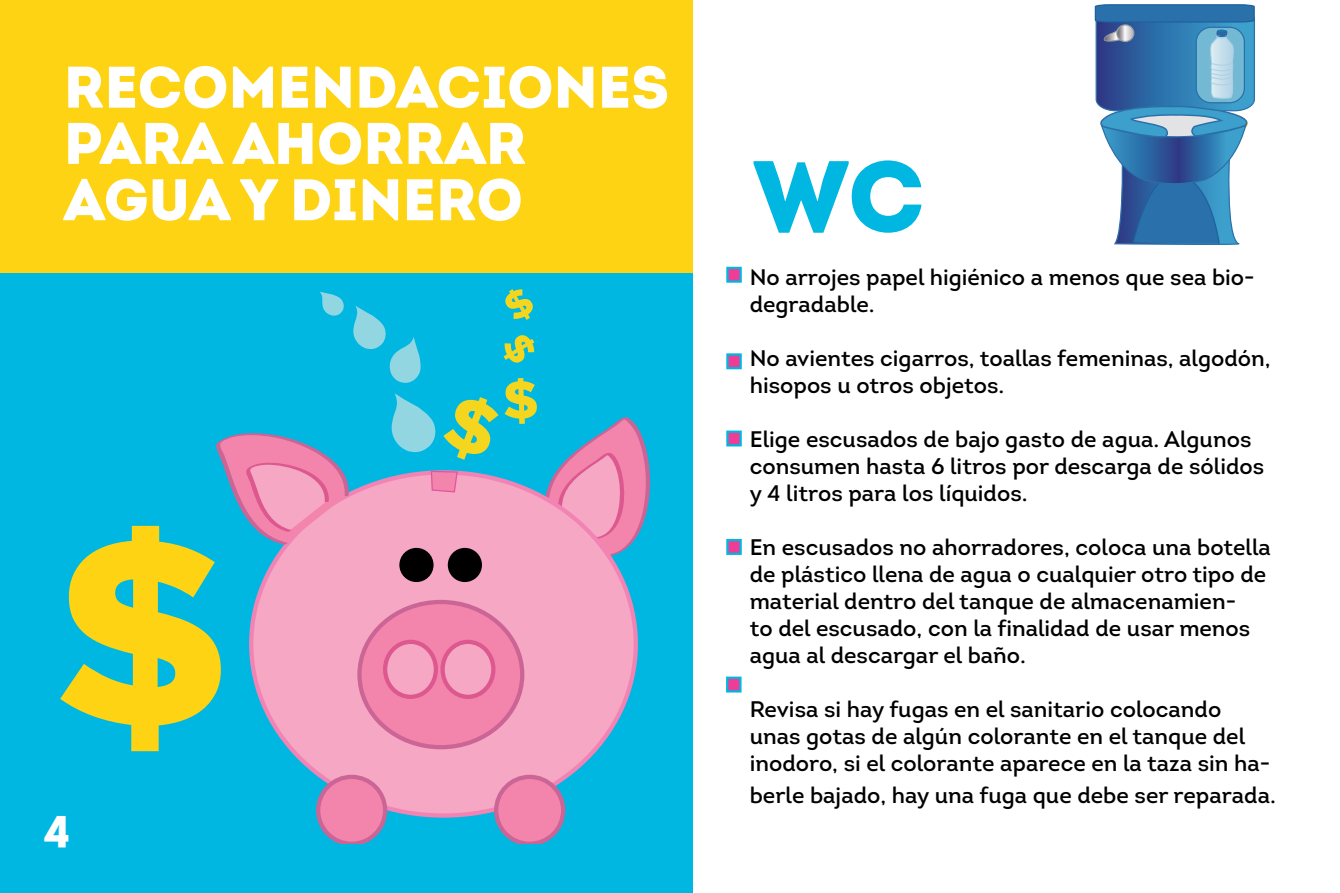
<style>
.page{position:relative;width:1340px;height:893px;background:#fff}
.page>*{position:absolute;margin:0;border:0;box-sizing:border-box;transform-origin:0 0}
.t1{font:900 263.25px "Gotham";color:#fed314}
.t2{font:900 101.25px "Intro";color:#00b7e1}
.t3{font:900 58.5px/56.2px "Intro";color:#fff}
.t4{font:900 45px "Intro";color:#fff}
.t5{font:22.5px/27px "Intro";color:#000}
</style>
<div class="page">
<div style="left:0;top:1px;width:692px;height:892px;background:#00b7e1"></div>
<div style="left:0;top:0;width:692px;height:272px;background:#fed314"></div>
<div style="left:251px;top:472px;width:384px;height:343px;background:#f6a7c4;border-radius:50%"></div>
<div style="left:359px;top:602px;width:163px;height:145px;background:#f385ad;border-radius:50%"></div>
<div style="left:357px;top:600px;width:167px;height:149px;border:4px solid #cb6596;border-radius:50%"></div>
<div style="left:442px;top:642px;width:51px;height:55px;background:#f6a7c4;border-radius:50%"></div>
<div style="left:440px;top:640px;width:55px;height:59px;border:4px solid #dc588f;border-radius:50%"></div>
<div style="left:385px;top:642px;width:51px;height:55px;background:#f6a7c4;border-radius:50%"></div>
<div style="left:383px;top:640px;width:55px;height:59px;border:4px solid #dc588f;border-radius:50%"></div>
<div style="left:399px;top:548px;width:34px;height:34px;background:#000;border-radius:50%"></div>
<div style="left:448px;top:548px;width:34px;height:34px;background:#000;border-radius:50%"></div>
<svg style="left:316px;top:775px;width:71px;height:69px"></svg>
<svg style="left:494px;top:775px;width:71px;height:69px"></svg>
<svg style="left:1094px;top:4px;width:161px;height:241px;background:#5c91bd"></svg>
<div style="left:726px;top:267px;width:15px;height:16px;background:#ee3d96;border:2px solid #00b7e1"></div>
<div style="left:726px;top:539px;width:15px;height:16px;background:#ee3d96;border:2px solid #00b7e1"></div>
<div style="left:726px;top:431px;width:15px;height:15px;background:#ee3d96;border:2px solid #00b7e1"></div>
<div style="left:726px;top:353px;width:15px;height:16px;background:#ee3d96;border:2px solid #00b7e1"></div>
<div style="left:726px;top:677px;width:15px;height:15px;background:#ee3d96;border:2px solid #00b7e1"></div>
<svg style="left:216px;top:291px;width:435px;height:266px"></svg>
<h3 class="t3" style="left:64px;top:58px;width:607px">RECOMENDACIONES<br>PARA AHORRAR<br>AGUA Y DINERO</h3>
<h1 class="t1" style="left:54px;top:480px;width:177px">$</h1>
<h3 class="t4" style="left:44px;top:802px;width:29px">4</h3>
<h2 class="t2" style="left:753px;top:130px;width:173px">WC</h2>
<p class="t5" style="left:749px;top:263px;width:506px">No arrojes papel higiénico a menos que sea bio&shy;degradable.</p>
<p class="t5" style="left:749px;top:344px;width:522px">No avientes cigarros, toallas femeninas, algodón, hisopos u otros objetos.</p>
<p class="t5" style="left:749px;top:425px;width:516px">Elige escusados de bajo gasto de agua. Algunos consumen hasta 6 litros por descarga de sólidos y 4 litros para los líquidos.</p>
<p class="t5" style="left:749px;top:533px;width:522px">En escusados no ahorradores, coloca una botella de plástico llena de agua o cualquier otro tipo de material dentro del tanque de almacenamien-<br>to del escusado, con la finalidad de usar menos agua al descargar el baño.</p>
<p class="t5" style="left:749px;top:695px;width:522px">Revisa si hay fugas en el sanitario colocando unas gotas de algún colorante en el tanque del inodoro, si el colorante aparece en la taza sin ha-</p>
<p class="t5" style="left:749px;top:782px;width:527px">berle bajado, hay una fuga que debe ser reparada.</p>
</div>
